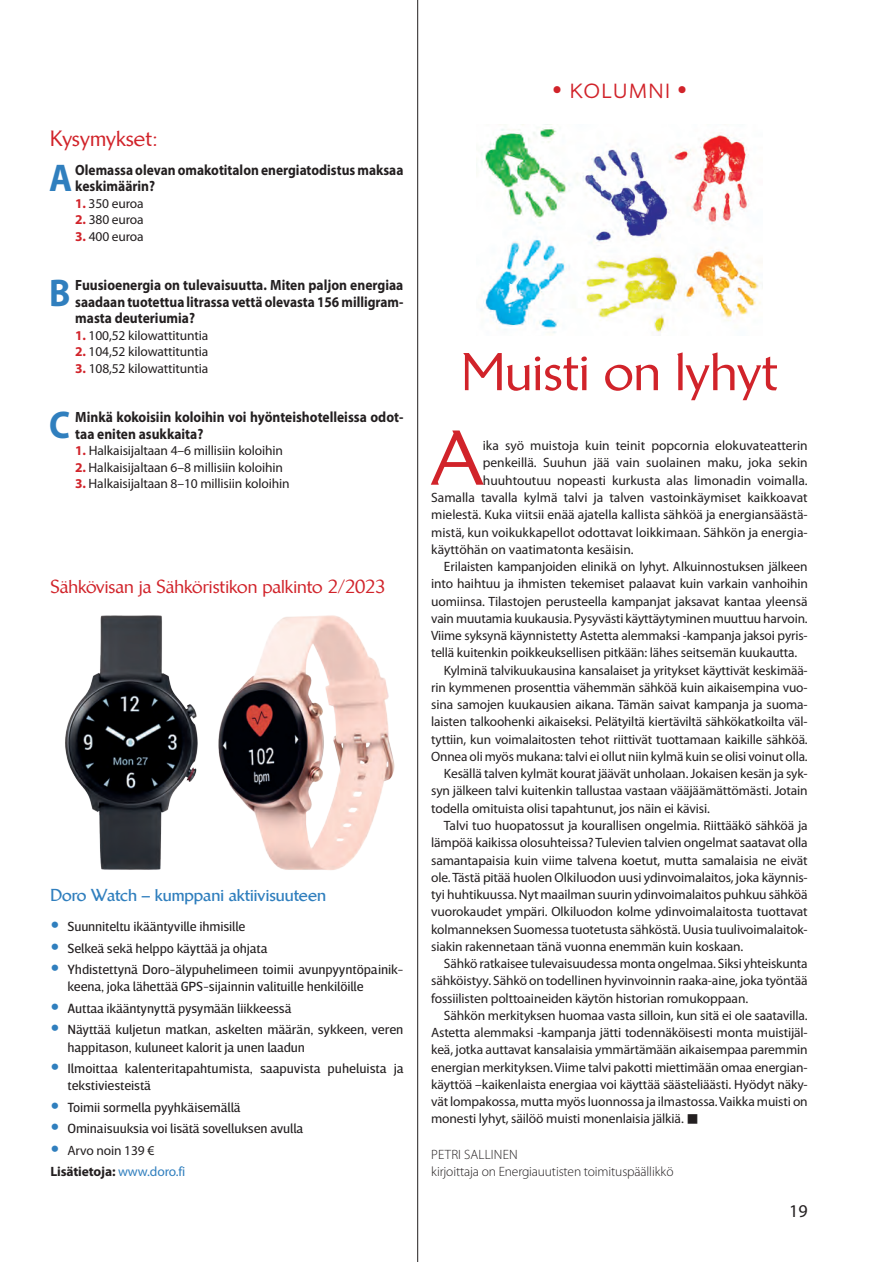
<style>
.page{position:relative;width:892px;height:1262px;background:#fff}
.page>*{position:absolute;margin:0;border:0;box-sizing:border-box;transform-origin:0 0}
.Anf3{font:500 74.4px "Brewery Com";color:#d1232a}
.pääotsikko_Brewery{font:500 51px "Brewery Com";color:#d1232a}
.laatikko{font:700 38.85px "Myriad Pro";color:#307fbe;scale:.91 1}
.pääotsikko_Brewery-2{font:500 21px "Brewery Com";color:#d1232a}
.t1{font:300 21px "Absara Sans OT";letter-spacing:.04em;color:#d1232a}
.pääotsikko_Brewery-3{font:500 18px "Brewery Com";color:#d1232a}
.t2{font:18px "Myriad Pro";color:#231f20}
.pääotsikko_Brewery-4{font:700 16.5px "Brewery Com";color:#307fbe}
.laatikko-2{font:700 14.85px/16.5px "Myriad Pro";color:#231f20;text-align:justify;scale:.91 1}
.laatikko-3{font:700 14.85px/16.5px "Myriad Pro";color:#231f20;scale:.9 1}
.laatikko_sis{font:13.5px/17.2px "Myriad Pro";letter-spacing:-.01em;color:#231f20;text-align:justify}
.laatikko-4{font:13.5px/17.2px "Breve Sans Text";letter-spacing:-.01em;color:#231f20}
.Anf3-2{font:13.5px "Myriad Pro";color:#231f20}
.laatikko-5{font:13.5px "Myriad Pro";letter-spacing:-.01em;color:#231f20}
.laatikko_sis-2{font:300 13.5px "Myriad Pro";letter-spacing:-.01em;color:#231f20}
.laatikko-6{font:700 13.5px "Myriad Pro";letter-spacing:-.01em;color:#231f20}
.laatikko_sis-3{font:300 13.5px "Myriad Pro";letter-spacing:.01em;color:#231f20}
.s1{font-weight:700;color:#d1232a}
.s2{font-family:"Frutiger LT Std";font-weight:900;font-size:18px;color:#307fbe}
.s3{font-weight:400;color:#307fbe}
.s4{font-family:"Breve Sans Title";font-weight:400;font-size:36px}
</style>
<div class="page">
<hr style="left:417px;top:0;width:1px;height:1261px;background:#231f20">
<img style="left:476px;top:124px;width:285px;height:209px">
<img style="left:65px;top:615px;width:133px;height:255px">
<img style="left:218px;top:615px;width:177px;height:255px">
<p class="pääotsikko_Brewery-2" style="left:50px;top:126px;width:109px">Kysymykset:</p>
<p class="laatikko-3" style="left:75px;top:161px;width:366px">Olemassa olevan omakotitalon energiatodistus maksaa keskimäärin?</p>
<p class="laatikko-5" style="left:75px;top:195px;width:70px"><span class="s1">1.</span> 350 euroa</p>
<p class="laatikko-5" style="left:75px;top:211px;width:70px"><span class="s1">2.</span> 380 euroa</p>
<p class="laatikko-5" style="left:75px;top:228px;width:70px"><span class="s1">3.</span> 400 euroa</p>
<p class="laatikko-2" style="left:75px;top:276px;width:362px">Fuusioenergia on tulevaisuutta. Miten paljon energiaa saadaan tuotettua litrassa vettä olevasta 156 milligram&shy;masta deuteriumia?</p>
<p class="laatikko-5" style="left:75px;top:327px;width:134px"><span class="s1">1.</span> 100,52 kilowattituntia</p>
<p class="laatikko-5" style="left:75px;top:343px;width:134px"><span class="s1">2.</span> 104,52 kilowattituntia</p>
<p class="laatikko-5" style="left:75px;top:360px;width:135px"><span class="s1">3.</span> 108,52 kilowattituntia</p>
<p class="laatikko-2" style="left:75px;top:408px;width:362px">Minkä kokoisiin koloihin voi hyönteishotelleissa odot&shy;taa eniten asukkaita?</p>
<p class="laatikko-5" style="left:75px;top:442px;width:209px"><span class="s1">1.</span> Halkaisijaltaan 4–6 millisiin koloihin</p>
<p class="laatikko-5" style="left:75px;top:459px;width:209px"><span class="s1">2.</span> Halkaisijaltaan 6–8 millisiin koloihin</p>
<p class="laatikko-5" style="left:75px;top:475px;width:216px"><span class="s1">3.</span> Halkaisijaltaan 8–10 millisiin koloihin</p>
<p class="laatikko" style="left:49px;top:152px;width:27px">A</p>
<p class="laatikko" style="left:49px;top:267px;width:25px">B</p>
<p class="laatikko" style="left:49px;top:399px;width:25px">C</p>
<p class="pääotsikko_Brewery-3" style="left:50px;top:575px;width:336px">Sähkövisan ja Sähköristikon palkinto 2/2023</p>
<p class="pääotsikko_Brewery-4" style="left:50px;top:885px;width:277px">Doro Watch – kumppani aktiivisuuteen</p>
<p class="laatikko-4" style="left:50px;top:917px;width:196px"><span class="s2">•</span> Suunniteltu ikääntyville ihmisille</p>
<p class="laatikko-4" style="left:50px;top:939px;width:218px"><span class="s2">•</span> Selkeä sekä helppo käyttää ja ohjata</p>
<p class="laatikko-4" style="left:67px;top:960px;width:337px;text-indent:-17px"><span class="s2">•</span> Yhdistettynä Doro-älypuhelimeen toimii avunpyyntöpainik&shy;keena, joka lähettää GPS-sijainnin valituille henkilöille</p>
<p class="laatikko-4" style="left:50px;top:999px;width:242px"><span class="s2">•</span> Auttaa ikääntynyttä pysymään liikkeessä</p>
<p class="laatikko-4" style="left:67px;top:1021px;width:337px;text-indent:-17px"><span class="s2">•</span> Näyttää kuljetun matkan, askelten määrän, sykkeen, veren happitason, kuluneet kalorit ja unen laadun</p>
<p class="laatikko-4" style="left:67px;top:1059px;width:337px;text-indent:-17px"><span class="s2">•</span> Ilmoittaa kalenteritapahtumista, saapuvista puheluista ja tekstiviesteistä</p>
<p class="laatikko-4" style="left:50px;top:1098px;width:192px"><span class="s2">•</span> Toimii sormella pyyhkäisemällä</p>
<p class="laatikko-4" style="left:50px;top:1120px;width:254px"><span class="s2">•</span> Ominaisuuksia voi lisätä sovelluksen avulla</p>
<p class="laatikko-5" style="left:50px;top:1141px;width:105px"><span class="s2">•</span> Arvo noin 139 €</p>
<p class="laatikko-6" style="left:50px;top:1162px;width:136px">Lisätietoja: <span class="s3">www.doro.fi</span></p>
<p class="t1" style="left:551px;top:79px;width:138px"><span class="s4">•</span> KOLUMNI <span class="s4">•</span></p>
<p class="pääotsikko_Brewery" style="left:461px;top:342px;width:318px">Muisti on lyhyt</p>
<p class="Anf3" style="left:431px;top:414px;width:53px">A</p>
<p class="Anf3-2" style="left:482px;top:437px;width:326px">ika syö muistoja kuin teinit popcornia elokuvateatterin</p>
<p class="Anf3-2" style="left:482px;top:454px;width:326px">penkeillä. Suuhun jää vain suolainen maku, joka sekin</p>
<p class="Anf3-2" style="left:482px;top:472px;width:326px">huuhtoutuu nopeasti kurkusta alas limonadin voimalla.</p>
<p class="Anf3-2" style="left:431px;top:489px;width:378px">Samalla tavalla kylmä talvi ja talven vastoinkäymiset kaikkoavat</p>
<p class="Anf3-2" style="left:431px;top:506px;width:378px">mielestä. Kuka viitsii enää ajatella kallista sähköä ja energiansäästä-</p>
<p class="Anf3-2" style="left:431px;top:523px;width:378px">mistä, kun voikukkapellot odottavat loikkimaan. Sähkön ja energia-</p>
<p class="Anf3-2" style="left:431px;top:541px;width:204px">käyttöhän on vaatimatonta kesäisin.</p>
<p class="laatikko_sis" style="left:431px;top:557px;width:378px;text-indent:13px">Erilaisten kampanjoiden elinikä on lyhyt. Alkuinnostuksen jälkeen into haihtuu ja ihmisten tekemiset palaavat kuin varkain vanhoihin uomiinsa. Tilastojen perusteella kampanjat jaksavat kantaa yleensä vain muutamia kuukausia. Pysyvästi käyttäytyminen muuttuu harvoin.<br>Viime syksynä käynnistetty Astetta alemmaksi -kampanja jaksoi pyris&shy;tellä kuitenkin poikkeuksellisen pitkään: lähes seitsemän kuukautta.</p>
<p class="laatikko_sis" style="left:431px;top:661px;width:378px;text-indent:13px">Kylminä talvikuukausina kansalaiset ja yritykset käyttivät keskimää&shy;rin kymmenen prosenttia vähemmän sähköä kuin aikaisempina vuo&shy;sina samojen kuukausien aikana. Tämän saivat kampanja ja suoma&shy;laisten talkoohenki aikaiseksi. Pelätyiltä kiertäviltä sähkökatkoilta väl&shy;tyttiin, kun voimalaitosten tehot riittivät tuottamaan kaikille sähköä.<br>Onnea oli myös mukana: talvi ei ollut niin kylmä kuin se olisi voinut olla.</p>
<p class="laatikko_sis" style="left:431px;top:764px;width:378px;text-indent:13px">Kesällä talven kylmät kourat jäävät unholaan. Jokaisen kesän ja syk&shy;syn jälkeen talvi kuitenkin tallustaa vastaan vääjäämättömästi. Jotain todella omituista olisi tapahtunut, jos näin ei kävisi.</p>
<p class="laatikko_sis" style="left:431px;top:816px;width:378px;text-indent:13px">Talvi tuo huopatossut ja kourallisen ongelmia. Riittääkö sähköä ja lämpöä kaikissa olosuhteissa? Tulevien talvien ongelmat saatavat olla samantapaisia kuin viime talvena koetut, mutta samalaisia ne eivät ole. Tästä pitää huolen Olkiluodon uusi ydinvoimalaitos, joka käynnis&shy;tyi huhtikuussa. Nyt maailman suurin ydinvoimalaitos puhkuu sähköä vuorokaudet ympäri. Olkiluodon kolme ydinvoimalaitosta tuottavat kolmanneksen Suomessa tuotetusta sähköstä. Uusia tuulivoimalaitok&shy;siakin rakennetaan tänä vuonna enemmän kuin koskaan.</p>
<p class="laatikko_sis" style="left:431px;top:954px;width:378px;text-indent:13px">Sähkö ratkaisee tulevaisuudessa monta ongelmaa. Siksi yhteiskunta sähköistyy. Sähkö on todellinen hyvinvoinnin raaka-aine, joka työntää fossiilisten polttoaineiden käytön historian romukoppaan.</p>
<p class="laatikko_sis" style="left:431px;top:1006px;width:378px;text-indent:13px">Sähkön merkityksen huomaa vasta silloin, kun sitä ei ole saatavilla.<br>Astetta alemmaksi -kampanja jätti todennäköisesti monta muistijäl&shy;keä, jotka auttavat kansalaisia ymmärtämään aikaisempaa paremmin energian merkityksen. Viime talvi pakotti miettimään omaa energian&shy;käyttöä –kaikenlaista energiaa voi käyttää säästeliäästi. Hyödyt näky&shy;vät lompakossa, mutta myös luonnossa ja ilmastossa. Vaikka muisti on monesti lyhyt, säilöö muisti monenlaisia jälkiä. ■</p>
<p class="laatikko_sis-3" style="left:431px;top:1145px;width:88px">PETRI SALLINEN</p>
<p class="laatikko_sis-2" style="left:431px;top:1162px;width:244px">kirjoittaja on Energiauutisten toimituspäällikkö</p>
<h3 class="t2" style="left:788px;top:1199px;width:20px">19</h3>
</div>
